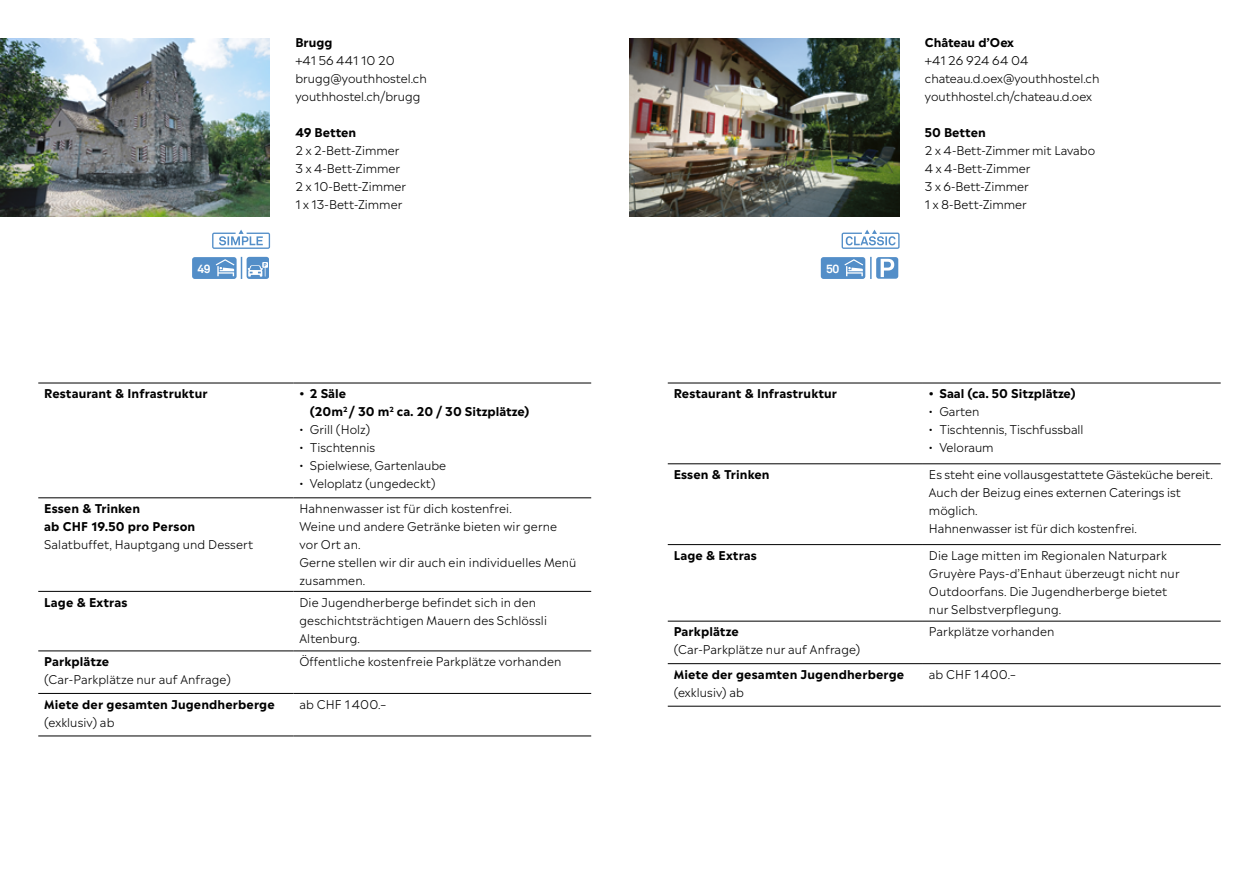
<style>
.page{position:relative;width:1259px;height:893px;background:#fff}
.page>*{position:absolute;margin:0;border:0;box-sizing:border-box;transform-origin:0 0}
.Legende_Light_6_5_P{font:300 12px/18px "Madera";letter-spacing:.01em;color:#000}
.Legende_Light_6_5_P-2{font:700 12px/18px "Madera";letter-spacing:.01em;color:#000}
.Lauftext_8pt{font:300 12px "Madera";color:#000}
.Lauftext_8pt-2{font:700 12px "Madera";color:#000}
.t1{font:700 12px "Akkurat";color:#fff}
.s1{font-weight:300}
</style>
<div class="page">
<img style="left:0;top:38px;width:270px;height:178px">
<img style="left:629px;top:38px;width:270px;height:178px">
<hr style="left:38px;top:383px;width:255px;height:1px;background:#000">
<hr style="left:293px;top:383px;width:298px;height:1px;background:#000">
<hr style="left:38px;top:497px;width:255px;height:1px;background:#000">
<hr style="left:293px;top:497px;width:298px;height:1px;background:#000">
<hr style="left:38px;top:591px;width:255px;height:1px;background:#000">
<hr style="left:293px;top:591px;width:298px;height:1px;background:#000">
<hr style="left:38px;top:736px;width:255px;height:1px;background:#000">
<hr style="left:293px;top:736px;width:298px;height:1px;background:#000">
<hr style="left:38px;top:651px;width:255px;height:1px;background:#000">
<hr style="left:293px;top:651px;width:298px;height:1px;background:#000">
<hr style="left:38px;top:693px;width:255px;height:1px;background:#000">
<hr style="left:293px;top:693px;width:298px;height:1px;background:#000">
<hr style="left:668px;top:383px;width:255px;height:1px;background:#000">
<hr style="left:923px;top:383px;width:297px;height:1px;background:#000">
<hr style="left:668px;top:463px;width:255px;height:1px;background:#000">
<hr style="left:923px;top:463px;width:297px;height:1px;background:#000">
<hr style="left:668px;top:544px;width:255px;height:1px;background:#000">
<hr style="left:923px;top:544px;width:297px;height:1px;background:#000">
<hr style="left:668px;top:706px;width:255px;height:1px;background:#000">
<hr style="left:923px;top:706px;width:297px;height:1px;background:#000">
<hr style="left:668px;top:621px;width:255px;height:1px;background:#000">
<hr style="left:923px;top:621px;width:297px;height:1px;background:#000">
<hr style="left:668px;top:663px;width:255px;height:1px;background:#000">
<hr style="left:923px;top:663px;width:297px;height:1px;background:#000">
<div style="left:192px;top:257px;width:45px;height:22px;background:#538ec8;border-radius:3px"></div>
<svg style="left:216px;top:259px;width:18px;height:17px"></svg>
<svg style="left:212px;top:230px;width:58px;height:19px"></svg>
<div style="left:247px;top:257px;width:22px;height:22px;background:#538ec8;border-radius:3px"></div>
<svg style="left:248px;top:262px;width:20px;height:15px"></svg>
<svg style="left:241px;top:257px;width:1px;height:22px"></svg>
<svg style="left:841px;top:230px;width:58px;height:19px"></svg>
<div style="left:821px;top:257px;width:44px;height:22px;background:#538ec8;border-radius:3px"></div>
<svg style="left:844px;top:259px;width:19px;height:17px"></svg>
<div style="left:876px;top:257px;width:22px;height:22px;background:#538ec8;border-radius:3px"></div>
<svg style="left:880px;top:259px;width:14px;height:18px"></svg>
<svg style="left:870px;top:257px;width:1px;height:22px"></svg>
<p class="Lauftext_8pt-2" style="left:295px;top:33px;width:39px">Brugg</p>
<p class="Lauftext_8pt" style="left:295px;top:52px;width:101px">+41 56 441 10 20</p>
<p class="Lauftext_8pt" style="left:295px;top:70px;width:133px">brugg@youthhostel.ch</p>
<p class="Lauftext_8pt" style="left:295px;top:88px;width:126px">youthhostel.ch/brugg</p>
<p class="Lauftext_8pt-2" style="left:295px;top:123px;width:62px">49 Betten</p>
<p class="Lauftext_8pt" style="left:295px;top:142px;width:106px">2 x 2-Bett-Zimmer</p>
<p class="Lauftext_8pt" style="left:295px;top:160px;width:106px">3 x 4-Bett-Zimmer</p>
<p class="Lauftext_8pt" style="left:295px;top:178px;width:112px">2 x 10-Bett-Zimmer</p>
<p class="Lauftext_8pt" style="left:295px;top:196px;width:108px">1 x 13-Bett-Zimmer</p>
<p class="t1" style="left:197px;top:261px;width:15px">49</p>
<p class="t1" style="left:826px;top:261px;width:15px">50</p>
<p class="Lauftext_8pt-2" style="left:925px;top:33px;width:91px">Château d’Oex</p>
<p class="Lauftext_8pt" style="left:925px;top:52px;width:105px">+41 26 924 64 04</p>
<p class="Lauftext_8pt" style="left:925px;top:70px;width:176px">chateau.d.oex@youthhostel.ch</p>
<p class="Lauftext_8pt" style="left:925px;top:88px;width:169px">youthhostel.ch/chateau.d.oex</p>
<p class="Lauftext_8pt-2" style="left:925px;top:123px;width:62px">50 Betten</p>
<p class="Lauftext_8pt" style="left:925px;top:142px;width:172px">2 x 4-Bett-Zimmer mit Lavabo</p>
<p class="Lauftext_8pt" style="left:925px;top:160px;width:107px">4 x 4-Bett-Zimmer</p>
<p class="Lauftext_8pt" style="left:925px;top:178px;width:105px">3 x 6-Bett-Zimmer</p>
<p class="Lauftext_8pt" style="left:925px;top:196px;width:104px">1 x 8-Bett-Zimmer</p>
<p class="Legende_Light_6_5_P-2" style="left:44px;top:384px;width:165px">Restaurant &amp; Infrastruktur</p>
<p class="Legende_Light_6_5_P-2" style="left:310px;top:384px;width:221px;text-indent:-10px">• 2 Säle<br>(20m<sup>2</sup> / 30 m<sup>2</sup> ca. 20 / 30 Sitzplätze)</p>
<p class="Legende_Light_6_5_P" style="left:299px;top:420px;width:72px">• Grill (Holz)</p>
<p class="Legende_Light_6_5_P" style="left:299px;top:438px;width:77px">• Tischtennis</p>
<p class="Legende_Light_6_5_P" style="left:299px;top:456px;width:148px">• Spielwiese, Gartenlaube</p>
<p class="Legende_Light_6_5_P" style="left:299px;top:474px;width:138px">• Veloplatz (ungedeckt)</p>
<p class="Legende_Light_6_5_P-2" style="left:44px;top:499px;width:97px">Essen &amp; Trinken</p>
<p class="Legende_Light_6_5_P-2" style="left:44px;top:517px;width:152px">ab CHF 19.50 pro Person</p>
<p class="Legende_Light_6_5_P" style="left:44px;top:535px;width:211px">Salatbuffet, Hauptgang und Dessert</p>
<p class="Legende_Light_6_5_P" style="left:299px;top:499px;width:214px">Hahnenwasser ist für dich kostenfrei.</p>
<p class="Legende_Light_6_5_P" style="left:299px;top:517px;width:259px">Weine und andere Getränke bieten wir gerne vor Ort an.</p>
<p class="Legende_Light_6_5_P" style="left:299px;top:553px;width:278px">Gerne stellen wir dir auch ein individuelles Menü zusammen.</p>
<p class="Legende_Light_6_5_P-2" style="left:44px;top:592px;width:85px">Lage &amp; Extras</p>
<p class="Legende_Light_6_5_P" style="left:299px;top:593px;width:249px">Die Jugendherberge befindet sich in den geschichtsträchtigen Mauern des Schlössli<br>Altenburg.</p>
<p class="Legende_Light_6_5_P-2" style="left:44px;top:652px;width:66px">Parkplätze</p>
<p class="Legende_Light_6_5_P" style="left:44px;top:670px;width:188px">(Car-Parkplätze nur auf Anfrage)</p>
<p class="Legende_Light_6_5_P" style="left:299px;top:652px;width:263px">Öffentliche kostenfreie Parkplätze vorhanden</p>
<p class="Legende_Light_6_5_P-2" style="left:44px;top:694px;width:232px">Miete der gesamten Jugendherberge <span class="s1">(exklusiv) ab</span></p>
<p class="Legende_Light_6_5_P" style="left:299px;top:695px;width:88px">ab CHF 1 400.–</p>
<p class="Legende_Light_6_5_P-2" style="left:674px;top:384px;width:165px">Restaurant &amp; Infrastruktur</p>
<p class="Legende_Light_6_5_P-2" style="left:929px;top:384px;width:148px">• Saal (ca. 50 Sitzplätze)</p>
<p class="Legende_Light_6_5_P" style="left:929px;top:402px;width:52px">• Garten</p>
<p class="Legende_Light_6_5_P" style="left:929px;top:420px;width:156px">• Tischtennis, Tischfussball</p>
<p class="Legende_Light_6_5_P" style="left:929px;top:438px;width:66px">• Veloraum</p>
<p class="Legende_Light_6_5_P-2" style="left:674px;top:465px;width:97px">Essen &amp; Trinken</p>
<p class="Legende_Light_6_5_P" style="left:929px;top:465px;width:286px">Es steht eine vollausgestattete Gästeküche bereit.</p>
<p class="Legende_Light_6_5_P" style="left:929px;top:483px;width:253px">Auch der Beizug eines externen Caterings ist möglich.</p>
<p class="Legende_Light_6_5_P" style="left:929px;top:519px;width:209px">Hahnenwasser ist für dich kostenfrei.</p>
<p class="Legende_Light_6_5_P-2" style="left:674px;top:546px;width:85px">Lage &amp; Extras</p>
<p class="Legende_Light_6_5_P" style="left:929px;top:546px;width:252px">Die Lage mitten im Regionalen Naturpark Gruyère Pays-d’Enhaut überzeugt nicht nur Outdoorfans. Die Jugendherberge bietet nur Selbstverpflegung.</p>
<p class="Legende_Light_6_5_P-2" style="left:674px;top:622px;width:66px">Parkplätze</p>
<p class="Legende_Light_6_5_P" style="left:674px;top:640px;width:188px">(Car-Parkplätze nur auf Anfrage)</p>
<p class="Legende_Light_6_5_P" style="left:929px;top:622px;width:127px">Parkplätze vorhanden</p>
<p class="Legende_Light_6_5_P-2" style="left:674px;top:665px;width:232px">Miete der gesamten Jugendherberge <span class="s1">(exklusiv) ab</span></p>
<p class="Legende_Light_6_5_P" style="left:929px;top:665px;width:88px">ab CHF 1 400.–</p>
</div>
